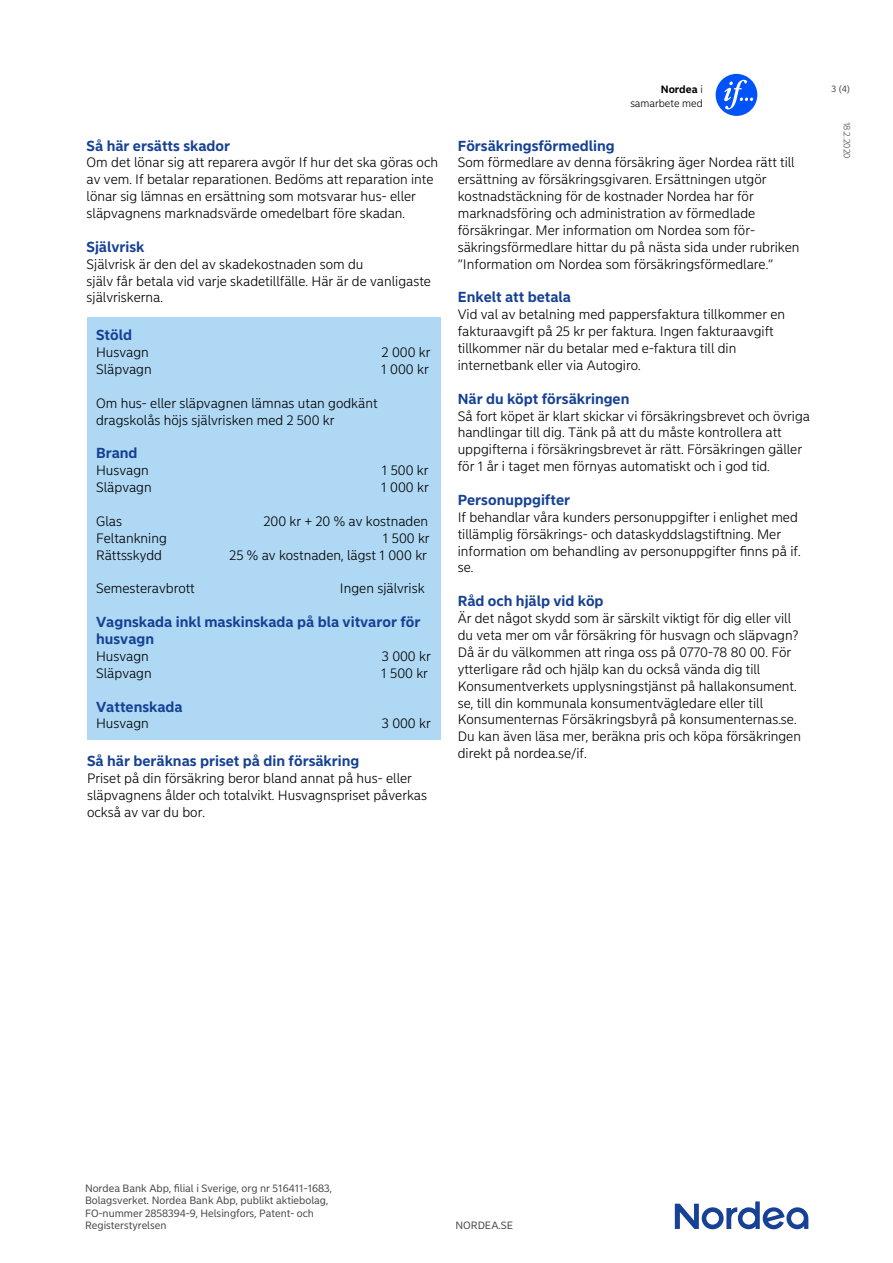
<style>
.page{position:relative;width:893px;height:1263px;background:#fff}
.page>*{position:absolute;margin:0;border:0;box-sizing:border-box;transform-origin:0 0}
.t1{font:700 14.4px/17px "Nordea Sans Small";color:#164194}
.t2{font:300 13.5px/16.8px "Nordea Sans Small";color:#000}
.t3{font:10.5px/12.6px "Nordea Sans Small";color:#4a4a49}
.t4{font:300 10.5px "Nordea Sans Small";color:#000}
.t5{font:700 10.5px "Nordea Sans Small";color:#000}
.t6{font:300 9px "Nordea Sans Small";color:#4a4a49}
.t7{font:9px "Nordea Sans Small";color:#4a4a49}
.s1{font-weight:300}
</style>
<div class="page">
<div style="left:87px;top:317px;width:353px;height:423px;background:#afd8f4"></div>
<div style="left:716px;top:74px;width:41px;height:42px;background:#0052f9;border-radius:50%"></div>
<svg style="left:724px;top:80px;width:29px;height:29px"></svg>
<svg style="left:675px;top:1201px;width:133px;height:28px"></svg>
<p class="t1" style="left:87px;top:137px;width:145px">Så här ersätts skador</p>
<p class="t2" style="left:87px;top:154px;width:353px">Om det lönar sig att reparera avgör If hur det ska göras och av vem. If betalar reparationen. Bedöms att reparation inte lönar sig lämnas en ersättning som motsvarar hus- eller släpvagnens marknadsvärde omedelbart före skadan.</p>
<p class="t1" style="left:87px;top:238px;width:59px">Självrisk</p>
<p class="t2" style="left:87px;top:256px;width:346px">Självrisk är den del av skadekostnaden som du<br>själv får betala vid varje skadetillfälle. Här är de vanligaste självriskerna.</p>
<p class="t1" style="left:96px;top:327px;width:37px">Stöld</p>
<p class="t2" style="left:96px;top:344px;width:54px">Husvagn</p>
<p class="t2" style="left:382px;top:344px;width:50px">2 000 kr</p>
<p class="t2" style="left:96px;top:361px;width:57px">Släpvagn</p>
<p class="t2" style="left:381px;top:361px;width:49px">1 000 kr</p>
<p class="t2" style="left:96px;top:395px;width:283px">Om hus- eller släpvagnen lämnas utan godkänt dragskolås höjs självrisken med 2 500 kr</p>
<p class="t1" style="left:96px;top:445px;width:43px">Brand</p>
<p class="t2" style="left:96px;top:462px;width:54px">Husvagn</p>
<p class="t2" style="left:382px;top:462px;width:48px">1 500 kr</p>
<p class="t2" style="left:96px;top:479px;width:57px">Släpvagn</p>
<p class="t2" style="left:381px;top:479px;width:49px">1 000 kr</p>
<p class="t2" style="left:96px;top:513px;width:27px">Glas</p>
<p class="t2" style="left:264px;top:513px;width:166px">200 kr + 20 % av kostnaden</p>
<p class="t2" style="left:96px;top:530px;width:72px">Feltankning</p>
<p class="t2" style="left:383px;top:530px;width:48px">1 500 kr</p>
<p class="t2" style="left:96px;top:547px;width:68px">Rättsskydd</p>
<p class="t2" style="left:230px;top:547px;width:199px">25 % av kostnaden, lägst 1 000 kr</p>
<p class="t2" style="left:96px;top:580px;width:100px">Semesteravbrott</p>
<p class="t2" style="left:340px;top:580px;width:86px">Ingen självrisk</p>
<p class="t1" style="left:96px;top:614px;width:326px">Vagnskada inkl maskinskada på bla vitvaror för husvagn</p>
<p class="t2" style="left:96px;top:648px;width:54px">Husvagn</p>
<p class="t2" style="left:382px;top:648px;width:50px">3 000 kr</p>
<p class="t2" style="left:96px;top:665px;width:57px">Släpvagn</p>
<p class="t2" style="left:381px;top:665px;width:48px">1 500 kr</p>
<p class="t1" style="left:96px;top:698px;width:88px">Vattenskada</p>
<p class="t2" style="left:96px;top:715px;width:54px">Husvagn</p>
<p class="t2" style="left:382px;top:715px;width:50px">3 000 kr</p>
<p class="t1" style="left:87px;top:753px;width:274px">Så här beräknas priset på din försäkring</p>
<p class="t2" style="left:87px;top:770px;width:341px">Priset på din försäkring beror bland annat på hus- eller släpvagnens ålder och totalvikt. Husvagnspriset påverkas också av var du bor.</p>
<p class="t5" style="left:661px;top:83px;width:43px">Nordea <span class="s1">i</span></p>
<p class="t7" style="left:832px;top:83px;width:20px">3 (4)</p>
<p class="t4" style="left:630px;top:97px;width:74px">samarbete med</p>
<p class="t6" style="left:852px;top:122px;width:38px;rotate:90deg">18.2.2020</p>
<p class="t1" style="left:458px;top:137px;width:158px">Försäkringsförmedling</p>
<p class="t2" style="left:458px;top:154px;width:343px">Som förmedlare av denna försäkring äger Nordea rätt till ersättning av försäkringsgivaren. Ersättningen utgör kostnadstäckning för de kostnader Nordea har för marknadsföring och administration av förmedlade försäkringar. Mer information om Nordea som för&shy;säkringsförmedlare hittar du på nästa sida under rubriken ”Information om Nordea som försäkringsförmedlare.”</p>
<p class="t1" style="left:458px;top:289px;width:115px">Enkelt att betala</p>
<p class="t2" style="left:458px;top:306px;width:329px">Vid val av betalning med pappersfaktura tillkommer en fakturaavgift på 25 kr per faktura. Ingen fakturaavgift tillkommer när du betalar med e-faktura till din internetbank eller via Autogiro.</p>
<p class="t1" style="left:458px;top:390px;width:173px">När du köpt försäkringen</p>
<p class="t2" style="left:458px;top:408px;width:354px">Så fort köpet är klart skickar vi försäkringsbrevet och övriga handlingar till dig. Tänk på att du måste kontrollera att uppgifterna i försäkringsbrevet är rätt. Försäkringen gäller för 1 år i taget men förnyas automatiskt och i god tid.</p>
<p class="t1" style="left:458px;top:491px;width:114px">Personuppgifter</p>
<p class="t2" style="left:458px;top:509px;width:344px">If behandlar våra kunders personuppgifter i enlighet med tillämplig försäkrings- och dataskyddslagstiftning. Mer information om behandling av personuppgifter finns på if. se.</p>
<p class="t1" style="left:458px;top:593px;width:147px">Råd och hjälp vid köp</p>
<p class="t2" style="left:458px;top:610px;width:345px">Är det något skydd som är särskilt viktigt för dig eller vill du veta mer om vår försäkring för husvagn och släpvagn?<br>Då är du välkommen att ringa oss på 0770-78 80 00. För ytterligare råd och hjälp kan du också vända dig till Konsumentverkets upplysningstjänst på hallakonsument. se, till din kommunala konsumentvägledare eller till Konsumenternas Försäkringsbyrå på konsumenternas.se.<br>Du kan även läsa mer, beräkna pris och köpa försäkringen direkt på nordea.se/if.</p>
<p class="t3" style="left:85px;top:1182px;width:249px">Nordea Bank Abp, filial i Sverige, org nr 516411-1683, Bolagsverket. Nordea Bank Abp, publikt aktiebolag, FO-nummer 2858394-9, Helsingfors, Patent- och Registerstyrelsen</p>
<p class="t3" style="left:455px;top:1219px;width:59px">NORDEA.SE</p>
</div>
